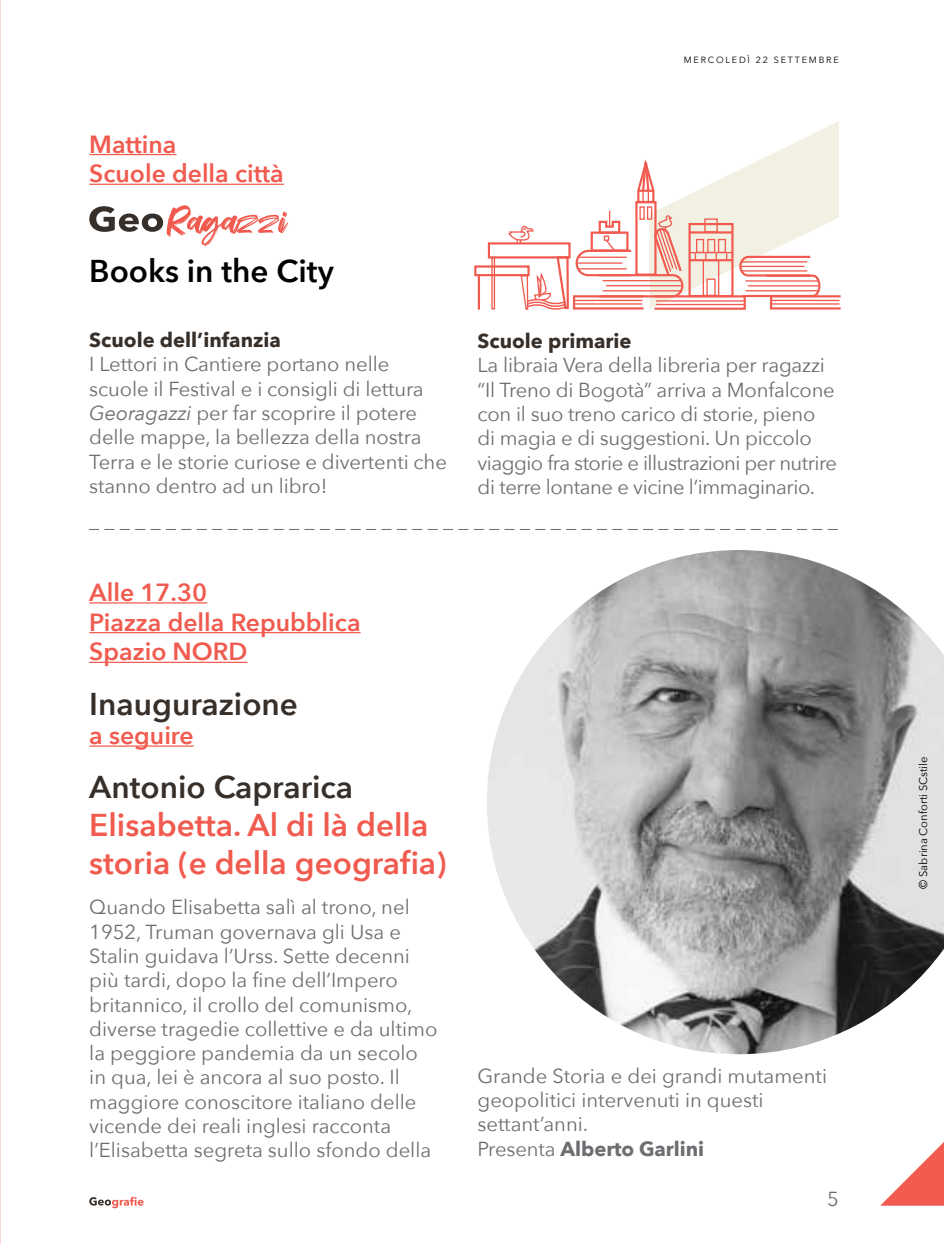
<style>
.page{position:relative;width:944px;height:1244px;background:#fff}
.page>*{position:absolute;margin:0;border:0;box-sizing:border-box;transform-origin:0 0}
.t1{font:600 31.5px/37.8px "Avenir Next";color:#f15b4f}
.t2{font:600 31.5px "Avenir Next";color:#372f2a}
.t3{font:600 31.5px "Avenir Next";color:#000}
.t4{font:600 24.75px/29.7px "Avenir Next";color:#f15b4f}
.t5{font:20.25px/24.3px "Avenir Next";letter-spacing:-.005em;color:#6d6e71}
.t6{font:700 20.25px "Avenir Next";color:#372f2a}
.t7{font:11.25px "Avenir Next";letter-spacing:-.005em;color:#000}
.t8{font:9px "Avenir Next";color:#000}
.s1{font-style:italic}
.s2{font-weight:700}
</style>
<div class="page">
<svg style="left:89px;top:1197px;width:55px;height:11px"></svg>
<img style="left:487px;top:550px;width:457px;height:504px">
<svg style="left:881px;top:1142px;width:63px;height:63px"></svg>
<hr style="left:89px;top:154px;width:88px;height:1px;background:#f15b4f">
<hr style="left:89px;top:184px;width:195px;height:1px;background:#f15b4f">
<hr style="left:89px;top:602px;width:118px;height:1px;background:#f15b4f">
<hr style="left:89px;top:632px;width:272px;height:1px;background:#f15b4f">
<hr style="left:89px;top:662px;width:158px;height:1px;background:#f15b4f">
<hr style="left:89px;top:745px;width:105px;height:2px;background:#f15b4f">
<svg style="left:89px;top:205px;width:199px;height:41px"></svg>
<svg style="left:782px;top:529px;width:40px;height:1px"></svg>
<svg style="left:751px;top:529px;width:25px;height:1px"></svg>
<svg style="left:705px;top:529px;width:40px;height:1px"></svg>
<svg style="left:628px;top:529px;width:71px;height:1px"></svg>
<svg style="left:551px;top:529px;width:71px;height:1px"></svg>
<svg style="left:505px;top:529px;width:40px;height:1px"></svg>
<svg style="left:474px;top:529px;width:25px;height:1px"></svg>
<svg style="left:428px;top:529px;width:40px;height:1px"></svg>
<svg style="left:351px;top:529px;width:71px;height:1px"></svg>
<svg style="left:274px;top:529px;width:71px;height:1px"></svg>
<svg style="left:197px;top:529px;width:71px;height:1px"></svg>
<svg style="left:151px;top:529px;width:40px;height:1px"></svg>
<svg style="left:120px;top:529px;width:25px;height:1px"></svg>
<svg style="left:89px;top:529px;width:25px;height:1px"></svg>
<div style="left:488px;top:242px;width:83px;height:16px;border:2px solid #f15b4f"></div>
<div style="left:491px;top:257px;width:4px;height:52px;border:1px solid #f15b4f"></div>
<div style="left:474px;top:265px;width:56px;height:11px;border:2px solid #f15b4f"></div>
<hr style="left:478px;top:276px;width:2px;height:34px;background:#f15b4f">
<svg style="left:508px;top:121px;width:331px;height:189px"></svg>
<p class="t4" style="left:89px;top:129px;width:196px">Mattina<br>Scuole della città</p>
<h1 class="t3" style="left:89px;top:244px;width:246px">Books in the City</h1>
<p class="t6" style="left:89px;top:322px;width:193px">Scuole dell’infanzia</p>
<p class="t5" style="left:89px;top:351px;width:359px">I Lettori in Cantiere portano nelle scuole il Festival e i consigli di lettura <span class="s1">Georagazzi</span> per far scoprire il potere delle mappe, la bellezza della nostra Terra e le storie curiose e divertenti che stanno dentro ad un libro!</p>
<p class="t8" style="left:684px;top:52px;width:18px">Merc</p>
<p class="t8" style="left:716px;top:52px;width:17px">oled</p>
<p class="t8" style="left:748px;top:52px;width:35px">ì 22 settembre</p>
<p class="t6" style="left:478px;top:323px;width:156px">Scuole primarie</p>
<p class="t5" style="left:478px;top:352px;width:361px">La libraia Vera della libreria per ragazzi “Il Treno di Bogotà” arriva a Monfalcone con il suo treno carico di storie, pieno di magia e di suggestioni. Un piccolo viaggio fra storie e illustrazioni per nutrire di terre lontane e vicine l’immaginario.</p>
<p class="t4" style="left:89px;top:577px;width:273px">Alle 17.30<br>Piazza della Repubblica<br>Spazio NORD</p>
<h1 class="t2" style="left:89px;top:676px;width:210px">Inaugurazione</h1>
<p class="t4" style="left:89px;top:720px;width:106px">a seguire</p>
<h1 class="t2" style="left:89px;top:760px;width:265px">Antonio Caprarica</h1>
<h1 class="t1" style="left:89px;top:805px;width:359px">Elisabetta. Al di là della storia (e della geografia)</h1>
<p class="t5" style="left:89px;top:894px;width:350px">Quando Elisabetta salì al trono, nel 1952, Truman governava gli Usa e Stalin guidava l’Urss. Sette decenni più tardi, dopo la fine dell’Impero britannico, il crollo del comunismo, diverse tragedie collettive e da ultimo la peggiore pandemia da un secolo in qua, lei è ancora al suo posto. Il maggiore conoscitore italiano delle vicende dei reali inglesi racconta l’Elisabetta segreta sullo sfondo della</p>
<p class="t5" style="left:478px;top:1062px;width:351px">Grande Storia e dei grandi mutamenti geopolitici intervenuti in questi settant’anni.<br>Presenta <span class="s2">Alberto Garlini</span></p>
<p class="t5" style="left:827px;top:1185px;width:13px">5</p>
<p class="t7" style="left:914px;top:888px;width:133px;rotate:-90deg">© Sabrina Conforti SCstile</p>
</div>
